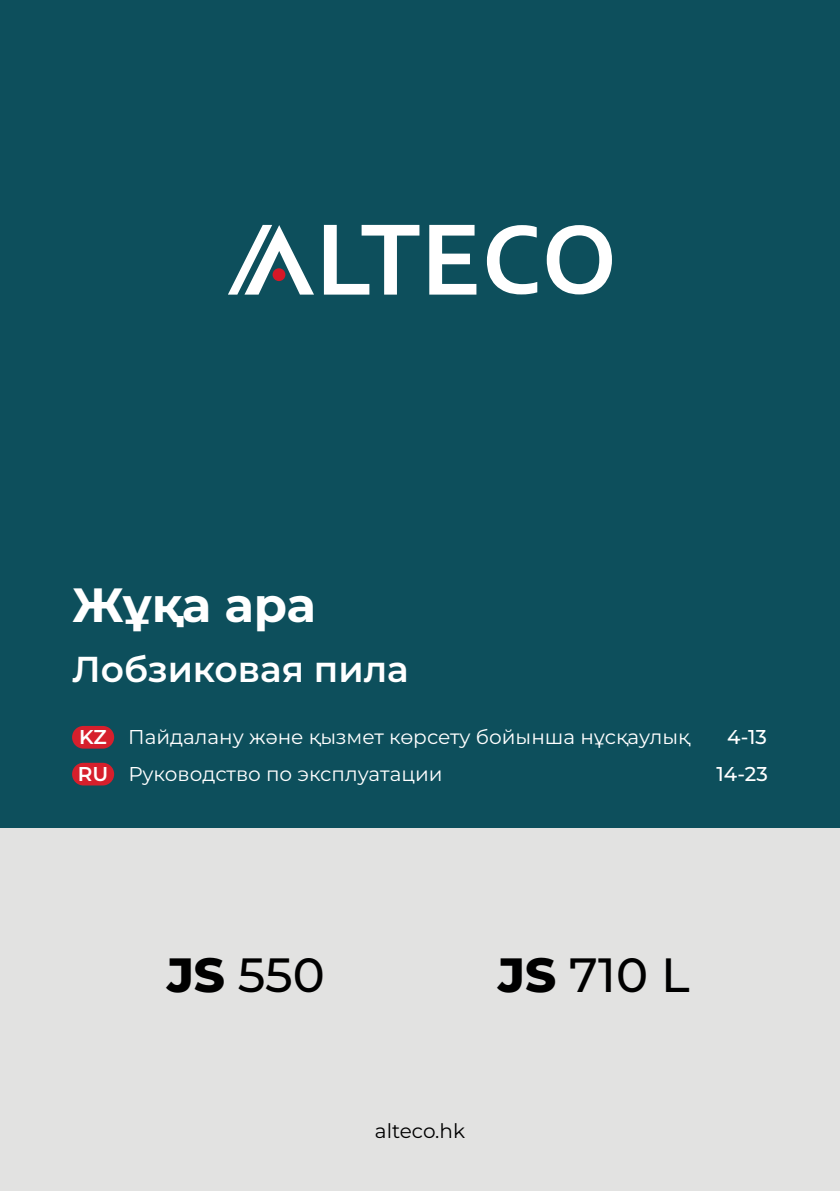
<style>
.page{position:relative;width:840px;height:1191px;background:#fff}
.page>*{position:absolute;margin:0;border:0;box-sizing:border-box;transform-origin:0 0}
.t1{font:500 48px "Montserrat";color:#000}
.t2{font:700 48px "Montserrat";letter-spacing:-.01em;color:#fff}
.t3{font:600 36px "Montserrat";color:#fff}
.t4{font:20px "Montserrat";color:#fff}
.t5{font:20px "Montserrat";color:#000}
.t6{font:500 20px "Montserrat";color:#fff}
.t7{font:600 20px "Montserrat";color:#fff}
.s1{font-weight:800}
</style>
<div class="page">
<div style="left:0;top:0;width:839px;height:828px;background:#0d4f5c"></div>
<div style="left:0;top:828px;width:839px;height:363px;background:#e2e2e1"></div>
<svg style="left:228px;top:225px;width:383px;height:69px"></svg>
<div style="left:272px;top:268px;width:13px;height:13px;background:#d61827;border-radius:50%"></div>
<div style="left:72px;top:763px;width:42px;height:22px;background:#d61f2c;border-radius:11px"></div>
<div style="left:72px;top:726px;width:42px;height:22px;background:#d61f2c;border-radius:11px"></div>
<p class="t2" style="left:72px;top:573px;width:245px">Жұқа ара</p>
<p class="t3" style="left:72px;top:645px;width:338px">Лобзиковая пила</p>
<p class="t7" style="left:79px;top:724px;width:29px">KZ</p>
<p class="t4" style="left:128px;top:724px;width:562px">Пайдалану және қызмет көрсету бойынша нұсқаулық</p>
<p class="t6" style="left:726px;top:724px;width:41px">4-13</p>
<p class="t7" style="left:78px;top:760px;width:32px">RU</p>
<p class="t4" style="left:128px;top:760px;width:315px">Руководство по эксплуатации</p>
<p class="t6" style="left:716px;top:760px;width:53px">14-23</p>
<p class="t1" style="left:167px;top:943px;width:159px"><span class="s1">JS</span> 550</p>
<p class="t1" style="left:498px;top:943px;width:193px"><span class="s1">JS</span> 710 L</p>
<p class="t5" style="left:374px;top:1117px;width:92px">alteco.hk</p>
</div>
